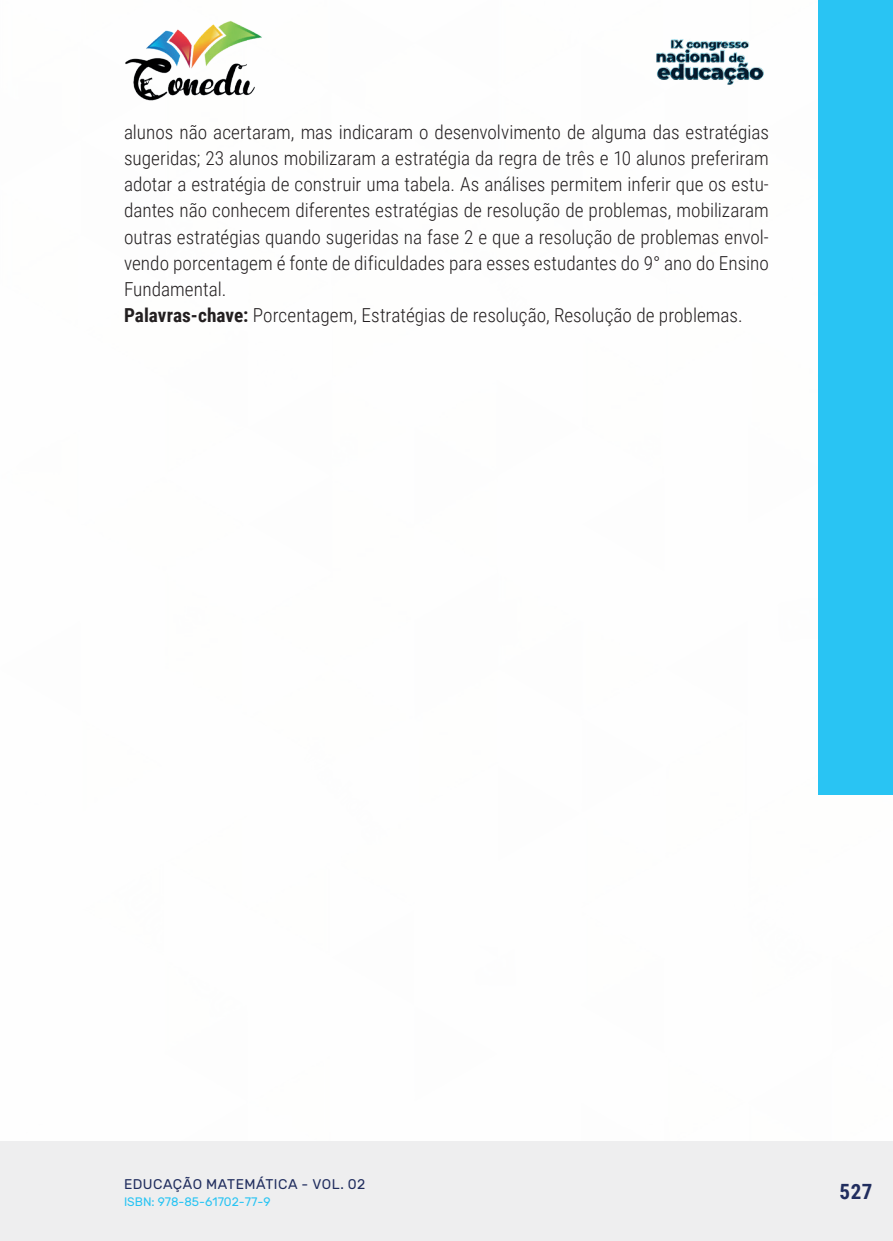
<style>
.page{position:relative;width:893px;height:1241px;background:#fff}
.page>*{position:absolute;margin:0;border:0;box-sizing:border-box;transform-origin:0 0}
.t1{font:700 21px "Roboto Condensed";color:#202d5e}
._5_CORPO_RESUMO{font:300 19.25px/26.2px "Roboto Condensed";color:#231f20;text-align:justify}
._6_PALAVRAS-CHAVE{font:300 19.25px "Roboto Condensed";color:#231f20}
.t2{font:14px "Rubik";letter-spacing:.035em;color:#202d5e}
.t3{font:12.25px "Rubik";color:#29c4f3}
.s1{font-weight:700}
</style>
<div class="page">
<div style="left:0;top:1141px;width:893px;height:99px;background:#eeeeef"></div>
<div style="left:819px;top:0;width:74px;height:794px;background:#29c4f3"></div>
<img style="left:125px;top:20px;width:137px;height:81px">
<img style="left:656px;top:39px;width:108px;height:46px">
<p class="_5_CORPO_RESUMO" style="left:124px;top:118px;width:646px">alunos não acertaram, mas indicaram o desenvolvimento de alguma das estratégias sugeridas; 23 alunos mobilizaram a estratégia da regra de três e 10 alunos preferiram adotar a estratégia de construir uma tabela. As análises permitem inferir que os estu&shy;dantes não conhecem diferentes estratégias de resolução de problemas, mobilizaram outras estratégias quando sugeridas na fase 2 e que a resolução de problemas envol&shy;vendo porcentagem é fonte de dificuldades para esses estudantes do 9° ano do Ensino Fundamental.</p>
<p class="_6_PALAVRAS-CHAVE" style="left:124px;top:302px;width:620px"><span class="s1">Palavras-chave:</span> Porcentagem, Estratégias de resolução, Resolução de problemas.</p>
<p class="t2" style="left:124px;top:1175px;width:243px">EDUCAÇÃO MATEMÁTICA - VOL. 02</p>
<p class="t3" style="left:124px;top:1194px;width:148px">ISBN: 978-85-61702-77-9</p>
<p class="t1" style="left:839px;top:1176px;width:34px">527</p>
</div>
